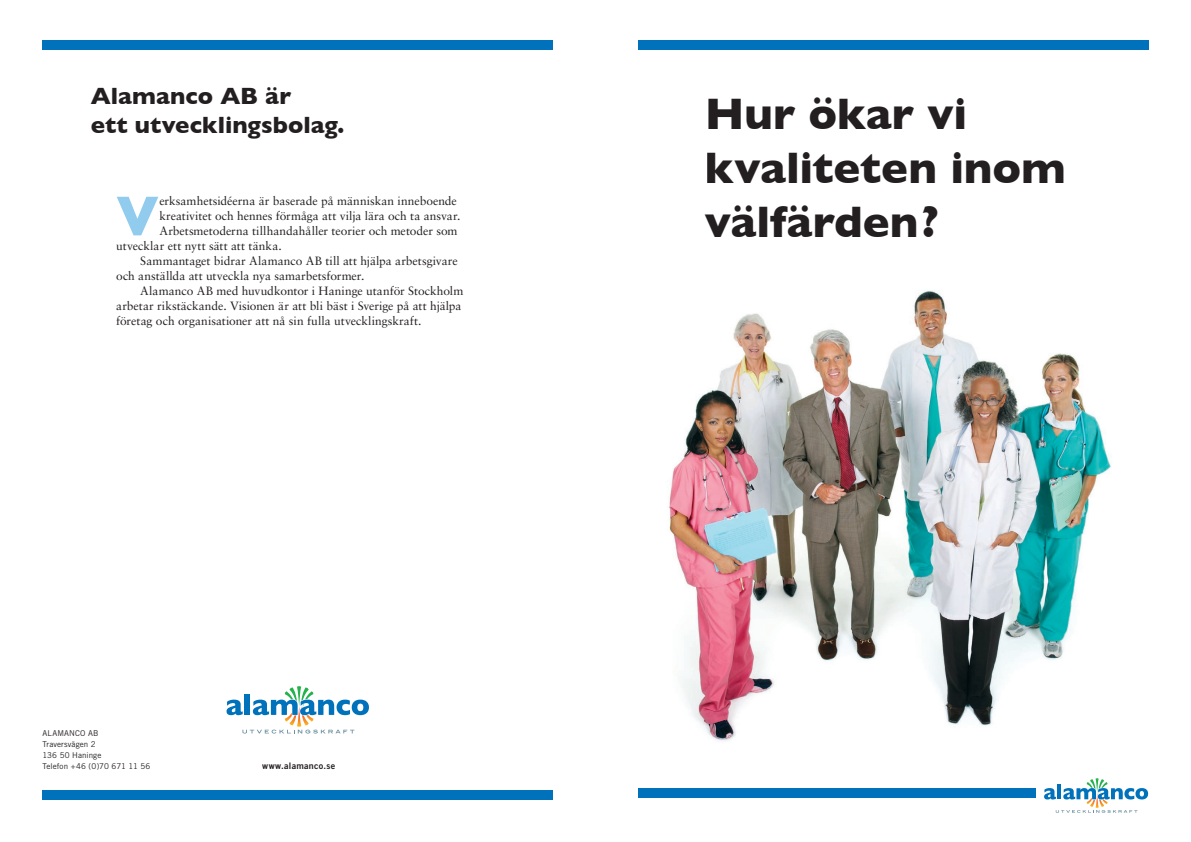
<style>
.page{position:relative;width:1191px;height:842px;background:#fff}
.page>*{position:absolute;margin:0;border:0;box-sizing:border-box;transform-origin:0 0}
.t1{font:700 56.3px "Gill Sans";color:#91cbee}
.t2{font:700 45px/54px "Gill Sans";letter-spacing:-.005em;color:#231f20}
.t3{font:700 24px/28.8px "Gill Sans";color:#231f20}
.t4{font:12px "Sabon";color:#231f20}
.t5{font:9px "Trade Gothic Bold Two";letter-spacing:.025em;color:#231f20}
.t6{font:8px/11px "Trade Gothic";letter-spacing:.01em;color:#231f20}
</style>
<div class="page">
<div style="left:43px;top:40px;width:510px;height:10px;background:#0072bc"></div>
<div style="left:638px;top:40px;width:510px;height:10px;background:#0072bc"></div>
<div style="left:638px;top:788px;width:397px;height:10px;background:#0072bc"></div>
<svg style="left:1044px;top:778px;width:104px;height:35px"></svg>
<div style="left:43px;top:789px;width:510px;height:10px;background:#0072bc"></div>
<svg style="left:226px;top:686px;width:143px;height:47px"></svg>
<img style="left:669px;top:291px;width:442px;height:450px">
<h3 class="t3" style="left:91px;top:82px;width:255px">Alamanco AB är<br>ett utvecklingsbolag.</h3>
<h1 class="t1" style="left:116px;top:183px;width:44px">V</h1>
<p class="t4" style="left:159px;top:194px;width:299px">erksamhetsidéerna är baserade på människan inneboende</p>
<p class="t4" style="left:159px;top:209px;width:303px">kreativitet och hennes förmåga att vilja lära och ta ansvar.</p>
<p class="t4" style="left:159px;top:224px;width:300px">Arbetsmetoderna tillhandahåller teorier och metoder som</p>
<p class="t4" style="left:116px;top:239px;width:167px">utvecklar ett nytt sätt att tänka.</p>
<p class="t4" style="left:140px;top:254px;width:319px">Sammantaget bidrar Alamanco AB till att hjälpa arbetsgivare</p>
<p class="t4" style="left:116px;top:269px;width:250px">och anställda att utveckla nya samarbetsformer.</p>
<p class="t4" style="left:140px;top:284px;width:325px">Alamanco AB med huvudkontor i Haninge utanför Stockholm</p>
<p class="t4" style="left:116px;top:299px;width:347px">arbetar rikstäckande. Visionen är att bli bäst i Sverige på att hjälpa</p>
<p class="t4" style="left:116px;top:314px;width:307px">företag och organisationer att nå sin fulla utvecklingskraft.</p>
<p class="t6" style="left:43px;top:727px;width:109px">ALAMANCO AB<br>Traversvägen 2<br>136 50 Haninge<br>Telefon +46 (0)70 671 11 56</p>
<p class="t5" style="left:262px;top:760px;width:74px">www.alamanco.se</p>
<h2 class="t2" style="left:704px;top:86px;width:362px">Hur ökar vi kvaliteten inom välfärden?</h2>
</div>
